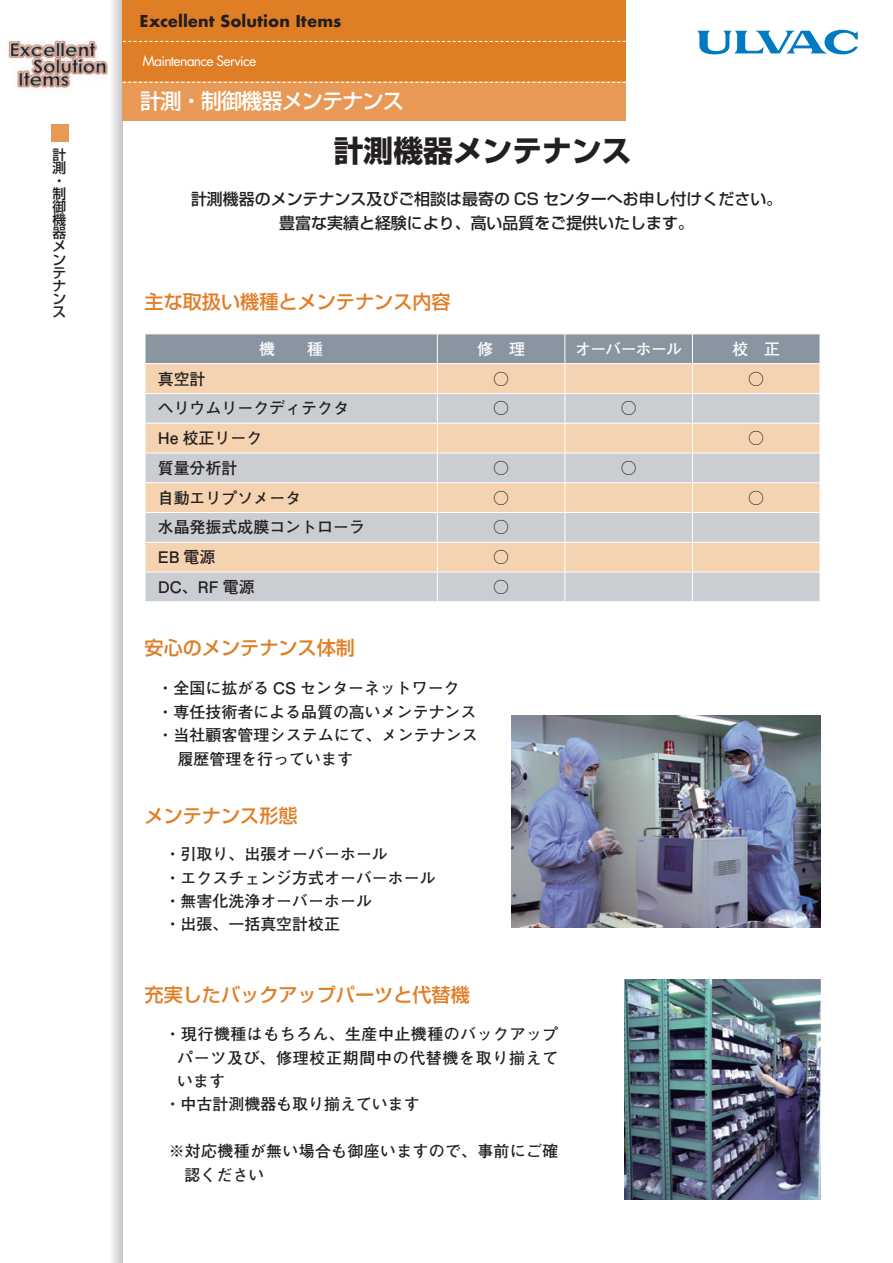
<style>
.page{position:relative;width:893px;height:1263px;background:#fff}
.page>*{position:absolute;margin:0;border:0;box-sizing:border-box;transform-origin:0 0}
.t1{font:700 29.7px "Shin Go Pro";color:#231f20}
.t2{font:500 21.3px "Shin Go Pro";letter-spacing:-.05em;color:#fff}
.t3{font:500 19.2px "Shin Go Pro";color:#e07e26}
.t4{font:700 15.9px/23.4px "Futo Go B101 Pro";color:#231f20}
.t5{font:500 15.9px/23.4px "Shin Go Pro";color:#231f20;text-align:center}
.t6{font:700 15.9px/23.4px "Futo Go B101 Pro";letter-spacing:.02em;color:#231f20}
.t7{font:700 15.9px "Futo Go B101 Pro";letter-spacing:.03em;color:#231f20}
.t8{font:700 15.9px "Futo Go B101 Pro";letter-spacing:.045em;color:#231f20}
.t9{font:700 15.9px "Futura";color:#231f20}
.t10{font:700 15.9px "Futo Go B101 Pro";letter-spacing:-.05em;color:#fff}
.t11{font:13.8px "Futura";letter-spacing:-.05em;color:#fff}
.t12{font:500 13.8px/13.2px "Shin Go Pro";color:#231f20;text-align:justify}
</style>
<div class="page">
<div style="left:100px;top:0;width:22px;height:1263px;background:linear-gradient(to right,#fff,#d5d5d7)"></div>
<svg style="left:697px;top:30px;width:161px;height:24px"></svg>
<img style="left:7px;top:27px;width:102px;height:73px">
<svg style="left:145px;top:334px;width:675px;height:267px;background:#d7cabf"></svg>
<hr style="left:145px;top:482px;width:292px;height:1px;background:#fff">
<hr style="left:437px;top:482px;width:128px;height:1px;background:#fff">
<hr style="left:565px;top:482px;width:127px;height:1px;background:#fff">
<hr style="left:692px;top:482px;width:128px;height:1px;background:#fff">
<img style="left:512px;top:715px;width:309px;height:212px">
<img style="left:624px;top:979px;width:197px;height:220px">
<div style="left:123px;top:0;width:503px;height:82px;background:#e07e26"></div>
<div style="left:123px;top:81px;width:503px;height:40px;background:#e79955"></div>
<svg style="left:123px;top:41px;width:503px;height:1px"></svg>
<svg style="left:123px;top:82px;width:503px;height:1px"></svg>
<div style="left:51px;top:125px;width:17px;height:17px;background:#e79955"></div>
<p class="t12" style="left:53px;top:146px;width:15px">計測</p>
<p class="t12" style="left:53px;top:172px;width:10px">・</p>
<p class="t12" style="left:53px;top:185px;width:15px">制御機器メンテナンス</p>
<p class="t9" style="left:140px;top:9px;width:203px">Excellent Solution Items</p>
<p class="t11" style="left:142px;top:51px;width:115px">Maintenance Service</p>
<h2 class="t2" style="left:140px;top:83px;width:265px">計測・制御機器メンテナンス</h2>
<h1 class="t1" style="left:334px;top:127px;width:299px">計測機器メンテナンス</h1>
<p class="t5" style="left:191px;top:186px;width:593px">計測機器のメンテナンス及びご相談は最寄の CS センターへお申し付けください。豊富な実績と経験により、高い品質をご提供いたします。</p>
<p class="t3" style="left:145px;top:286px;width:308px">主な取扱い機種とメンテナンス内容</p>
<p class="t10" style="left:259px;top:336px;width:65px">機　　種</p>
<p class="t10" style="left:477px;top:336px;width:49px">修　理</p>
<p class="t4" style="left:158px;top:365px;width:49px">真空計</p>
<p class="t4" style="left:493px;top:365px;width:17px">○</p>
<p class="t4" style="left:158px;top:395px;width:193px">ヘリウムリークディテクタ</p>
<p class="t4" style="left:493px;top:395px;width:17px">○</p>
<p class="t4" style="left:158px;top:424px;width:106px">He 校正リーク</p>
<p class="t4" style="left:158px;top:454px;width:81px">質量分析計</p>
<p class="t4" style="left:493px;top:454px;width:17px">○</p>
<p class="t4" style="left:158px;top:484px;width:145px">自動エリプソメータ</p>
<p class="t4" style="left:493px;top:484px;width:17px">○</p>
<p class="t4" style="left:158px;top:514px;width:209px">水晶発振式成膜コントローラ</p>
<p class="t4" style="left:493px;top:514px;width:17px">○</p>
<p class="t4" style="left:158px;top:543px;width:59px">EB 電源</p>
<p class="t4" style="left:493px;top:543px;width:17px">○</p>
<p class="t4" style="left:158px;top:573px;width:98px">DC、RF 電源</p>
<p class="t4" style="left:493px;top:573px;width:17px">○</p>
<p class="t3" style="left:145px;top:632px;width:212px">安心のメンテナンス体制</p>
<p class="t4" style="left:158px;top:675px;width:304px">・全国に拡がる CS センターネットワーク</p>
<p class="t4" style="left:158px;top:698px;width:320px">・専任技術者による品質の高いメンテナンス</p>
<p class="t4" style="left:158px;top:721px;width:322px">・当社顧客管理システムにて、メンテナンス</p>
<p class="t4" style="left:178px;top:745px;width:177px">履歴管理を行っています</p>
<p class="t3" style="left:145px;top:800px;width:155px">メンテナンス形態</p>
<p class="t4" style="left:165px;top:840px;width:273px">・引取り、出張オーバーホール<br>・エクスチェンジ方式オーバーホール・無害化洗浄オーバーホール<br>・出張、一括真空計校正</p>
<p class="t10" style="left:575px;top:336px;width:108px">オーバーホール</p>
<p class="t4" style="left:621px;top:395px;width:17px">○</p>
<p class="t4" style="left:621px;top:454px;width:17px">○</p>
<p class="t3" style="left:145px;top:979px;width:327px">充実したバックアップパーツと代替機</p>
<p class="t7" style="left:165px;top:1021px;width:395px">・現行機種はもちろん、生産中止機種のバックアップ</p>
<p class="t8" style="left:177px;top:1045px;width:383px">パーツ及び、修理校正期間中の代替機を取り揃えて</p>
<p class="t4" style="left:177px;top:1067px;width:49px">います</p>
<p class="t4" style="left:165px;top:1091px;width:257px">・中古計測機器も取り揃えています</p>
<p class="t6" style="left:185px;top:1137px;width:375px;text-indent:-16px">※対応機種が無い場合も御座いますので、事前にご確認ください</p>
<p class="t10" style="left:732px;top:336px;width:49px">校　正</p>
<p class="t4" style="left:748px;top:365px;width:17px">○</p>
<p class="t4" style="left:748px;top:424px;width:17px">○</p>
<p class="t4" style="left:748px;top:484px;width:17px">○</p>
</div>
